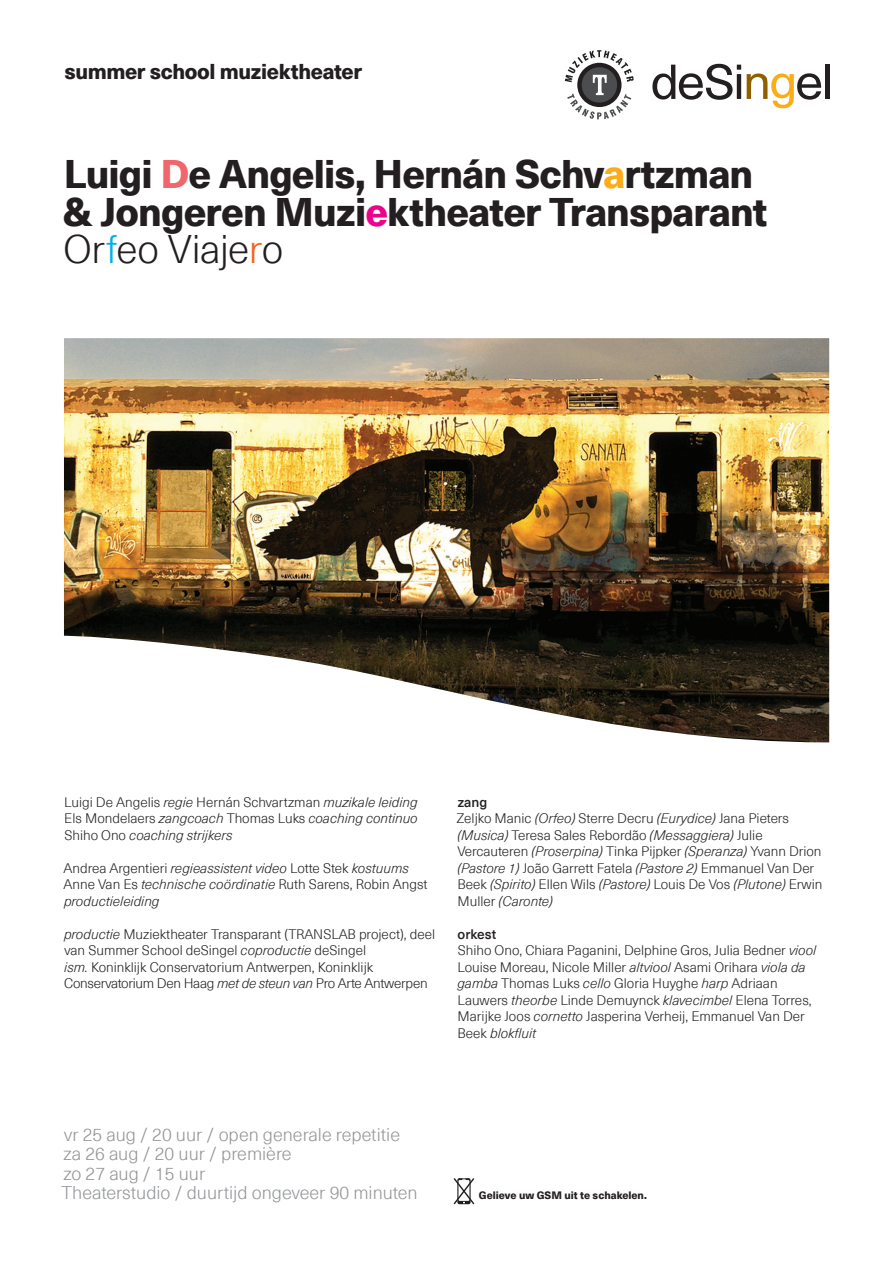
<style>
.page{position:relative;width:893px;height:1263px;background:#fff}
.page>*{position:absolute;margin:0;border:0;box-sizing:border-box;transform-origin:0 0}
.regisseur-choreograa{font:800 39px "Neue Haas Unica Pro";letter-spacing:-.02em;color:#231f20}
.regisseur-choreograa-2{font:300 39px "Neue Haas Unica Pro";letter-spacing:-.01em;color:#231f20}
.tussentitel{font:800 21px "Neue Haas Unica Pro";letter-spacing:-.02em;color:#231f20}
.praktische_info{font:300 18px "Neue Haas Unica Pro";color:#939598}
.colofon{font:300 13.5px/16.5px "Neue Haas Unica Pro";color:#231f20}
.colofon-2{font:italic 300 13.5px/16.5px "Neue Haas Unica Pro";color:#231f20}
.colofon-3{font:500 13.5px "Neue Haas Unica Pro";color:#231f20}
.colofon-4{font:800 10.5px "Neue Haas Unica Pro";color:#231f20}
.s1{color:#f1666a}
.s2{color:#faad19}
.s3{color:#ed028c}
.s4{color:#00aeef}
.s5{color:#f36421}
.s6{font-style:italic}
.s7{font-style:normal}
</style>
<div class="page">
<svg style="left:652px;top:64px;width:89px;height:36px"></svg>
<hr style="left:737px;top:74px;width:4px;height:25px;background:#231f20">
<svg style="left:747px;top:73px;width:74px;height:35px"></svg>
<hr style="left:825px;top:65px;width:4px;height:34px;background:#231f20">
<img style="left:64px;top:338px;width:765px;height:404px">
<svg style="left:565px;top:50px;width:69px;height:69px"></svg>
<svg style="left:453px;top:1178px;width:22px;height:27px"></svg>
<p class="tussentitel" style="left:64px;top:58px;width:299px">summer school muziektheater</p>
<p class="regisseur-choreograa" style="left:64px;top:150px;width:691px">Luigi <span class="s1">D</span>e Angelis, Hernán Schv<span class="s2">a</span>rtzman</p>
<p class="regisseur-choreograa" style="left:63px;top:188px;width:706px">&amp; Jongeren Muzi<span class="s3">e</span>ktheater Transparant</p>
<p class="regisseur-choreograa-2" style="left:64px;top:226px;width:221px">Or<span class="s4">f</span>eo Viaje<span class="s5">r</span>o</p>
<p class="colofon" style="left:64px;top:794px;width:355px;text-align:justify">Luigi De Angelis <span class="s6">regie</span> Hernán Schvartzman <span class="s6">muzikale leiding </span>Els Mondelaers <span class="s6">zangcoach</span> Thomas Luks <span class="s6">coaching continuo </span>Shiho Ono <span class="s6">coaching strijkers</span></p>
<p class="colofon-2" style="left:64px;top:860px;width:366px"><span class="s7">Andrea Argentieri</span> regieassistent video <span class="s7">Lotte Stek</span> kostuums<br><span class="s7">Anne Van Es</span> technische coördinatie <span class="s7">Ruth Sarens, Robin Angst </span>productieleiding</p>
<p class="colofon" style="left:64px;top:926px;width:373px"><span class="s6">productie</span> Muziektheater Transparant (TRANSLAB project), deel van Summer School deSingel <span class="s6">coproductie</span> deSingel</p>
<p class="colofon" style="left:64px;top:959px;width:365px"><span class="s6">ism.</span> Koninklijk Conservatorium Antwerpen, Koninklijk<br>Conservatorium Den Haag <span class="s6">met de steun van</span> Pro Arte Antwerpen</p>
<p class="colofon-3" style="left:458px;top:794px;width:31px">zang</p>
<p class="colofon" style="left:457px;top:810px;width:367px">Zeljko Manic <span class="s6">(Orfeo)</span> Sterre Decru <span class="s6">(Eurydice)</span> Jana Pieters <span class="s6">(Musica)</span> Teresa Sales Rebordão <span class="s6">(Messaggiera)</span> Julie Vercauteren <span class="s6">(Proserpina)</span> Tinka Pijpker <span class="s6">(Speranza)</span> Yvann Drion <span class="s6">(Pastore 1)</span> João Garrett Fatela <span class="s6">(Pastore 2)</span> Emmanuel Van Der Beek <span class="s6">(Spirito)</span> Ellen Wils <span class="s6">(Pastore)</span> Louis De Vos <span class="s6">(Plutone)</span> Erwin Muller <span class="s6">(Caronte)</span></p>
<p class="colofon-3" style="left:458px;top:926px;width:40px">orkest</p>
<p class="colofon" style="left:457px;top:942px;width:360px">Shiho Ono, Chiara Paganini, Delphine Gros, Julia Bedner <span class="s6">viool </span>Louise Moreau, Nicole Miller <span class="s6">altviool</span> Asami Orihara <span class="s6">viola da gamba</span> Thomas Luks <span class="s6">cello</span> Gloria Huyghe <span class="s6">harp</span> Adriaan Lauwers <span class="s6">theorbe</span> Linde Demuynck <span class="s6">klavecimbel</span> Elena Torres, Marijke Joos <span class="s6">cornetto</span> Jasperina Verheij, Emmanuel Van Der Beek <span class="s6">blokfluit</span></p>
<p class="praktische_info" style="left:64px;top:1124px;width:337px">vr 25 aug / 20 uur / open generale repetitie</p>
<p class="praktische_info" style="left:64px;top:1143px;width:230px">za 26 aug / 20 uur / première</p>
<p class="praktische_info" style="left:64px;top:1163px;width:143px">zo 27 aug / 15 uur</p>
<p class="praktische_info" style="left:62px;top:1182px;width:358px">Theaterstudio / duurtijd ongeveer 90 minuten</p>
<p class="colofon-4" style="left:479px;top:1189px;width:170px">Gelieve uw GSM uit te schakelen.</p>
</div>
